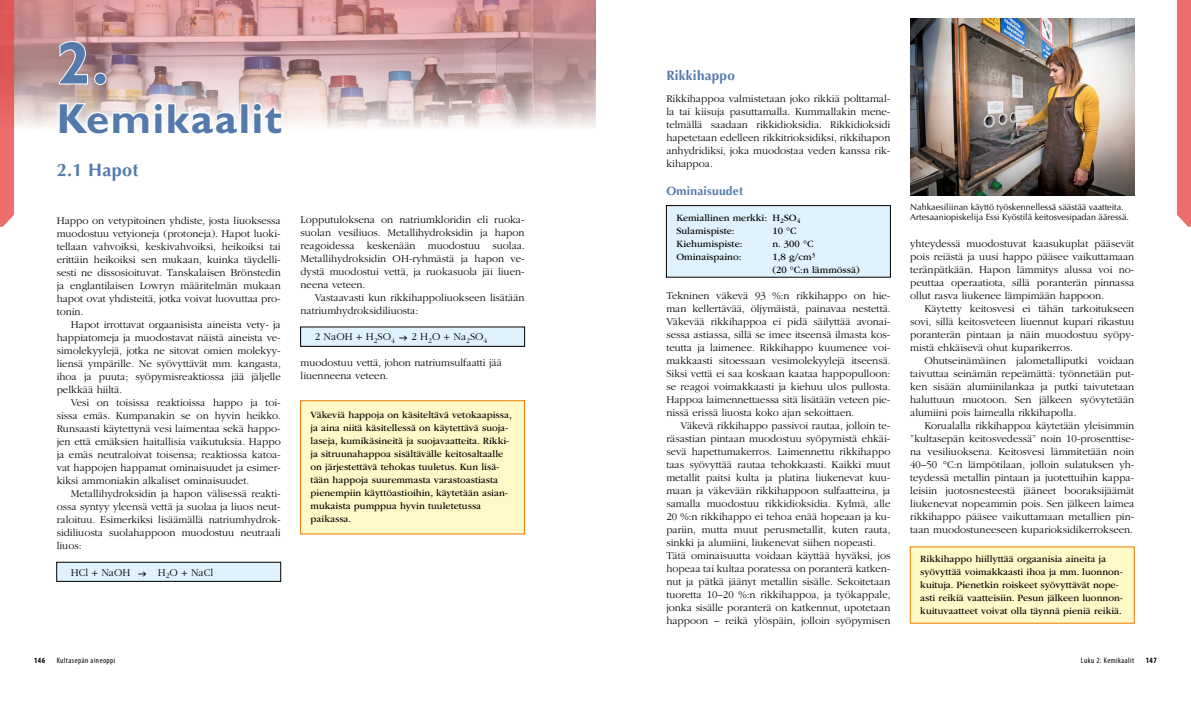
<style>
.page{position:relative;width:1191px;height:709px;background:#fff}
.page>*{position:absolute;margin:0;border:0;box-sizing:border-box;transform-origin:0 0}
.t1{font:700 60px "Gill Sans Std";color:#537aab}
.t2{font:700 42px "Gill Sans Std";letter-spacing:.04em;color:#537aab}
.t3{font:700 18px "Optima LT Std";letter-spacing:.02em;color:#537aab}
.t4{font:700 13.5px "Optima LT Std";letter-spacing:.02em;color:#537aab}
.t5{font:700 12px "Optima LT Std";letter-spacing:.02em;color:#537aab}
.t6{font:300 10.8px/13px "ITC Garamond Std";color:#000;text-align:justify}
.t7{font:10px/13px "ITC Garamond Std";color:#000}
.t8{font:9px/10px "Optima LT Std";color:#000}
.t9{font:condensed 8px "Myriad Pro";letter-spacing:.06em;color:#000}
.t10{font:700 condensed 8px "Myriad Pro";letter-spacing:.06em;color:#000}
</style>
<div class="page">
<img style="left:14px;top:0;width:581px;height:130px">
<div style="left:1177px;top:0;width:14px;height:227px;background:#ed6e6c"></div>
<svg style="left:0;top:0;width:14px;height:227px"></svg>
<div style="left:300px;top:400px;width:225px;height:134px;background:#fff9c7;border:1px solid #ef7b00"></div>
<div style="left:300px;top:327px;width:224px;height:19px;background:#dff2fd"></div>
<div style="left:57px;top:562px;width:224px;height:19px;background:#dff2fd"></div>
<div style="left:52px;top:97px;width:237px;height:43px;background:#fff;opacity:.75"></div>
<svg style="left:58px;top:101px;width:182px;height:34px"></svg>
<div style="left:240px;top:103px;width:8px;height:31px;border:2px solid #fff"></div>
<svg style="left:252px;top:102px;width:31px;height:33px"></svg>
<svg style="left:58px;top:40px;width:31px;height:45px"></svg>
<div style="left:94px;top:73px;width:13px;height:12px;border:2px solid #fff;border-radius:50%"></div>
<div style="left:910px;top:546px;width:224px;height:77px;background:#fff9c7"></div>
<div style="left:666px;top:206px;width:224px;height:71px;background:#dff2fd"></div>
<div style="left:666px;top:205px;width:224px;height:72px;border:1px solid #000"></div>
<img style="left:910px;top:18px;width:224px;height:178px">
<h1 class="t1" style="left:57px;top:28px;width:53px">2.</h1>
<h2 class="t2" style="left:57px;top:94px;width:227px">Kemikaalit</h2>
<h3 class="t3" style="left:57px;top:160px;width:83px">2.1 Hapot</h3>
<p class="t6" style="left:57px;top:214px;width:225px">Happo on vetypitoinen yhdiste, josta liuoksessa muodostuu vetyioneja (protoneja). Hapot luoki&shy;tellaan vahvoiksi, keskivahvoiksi, heikoiksi tai erittäin heikoiksi sen mukaan, kuinka täydelli&shy;sesti ne dissosioituvat. Tanskalaisen Brönstedin ja englantilaisen Lowryn määritelmän mukaan hapot ovat yhdisteitä, jotka voivat luovuttaa pro&shy;tonin.</p>
<p class="t6" style="left:57px;top:318px;width:226px;text-indent:14px">Hapot irrottavat orgaanisista aineista vety- ja happiatomeja ja muodostavat näistä aineista ve&shy;simolekyylejä, jotka ne sitovat omien molekyy&shy;liensä ympärille. Ne syövyttävät mm. kangasta, ihoa ja puuta; syöpymisreaktiossa jää jäljelle pelkkää hiiltä.</p>
<p class="t6" style="left:57px;top:396px;width:226px;text-indent:14px">Vesi on toisissa reaktioissa happo ja toi&shy;sissa emäs. Kumpanakin se on hyvin heikko.<br>Runsaasti käytettynä vesi laimentaa sekä happo&shy;jen että emäksien haitallisia vaikutuksia. Happo ja emäs neutraloivat toisensa; reaktiossa katoa&shy;vat happojen happamat ominaisuudet ja esimer&shy;kiksi ammoniakin alkaliset ominaisuudet.</p>
<p class="t6" style="left:57px;top:487px;width:225px;text-indent:14px">Metallihydroksidin ja hapon välisessä reakti&shy;ossa syntyy yleensä vettä ja suolaa ja liuos neut&shy;raloituu. Esimerkiksi lisäämällä natriumhydrok&shy;sidiliuosta suolahappoon muodostuu neutraali liuos:</p>
<p class="t6" style="left:71px;top:565px;width:61px">HCl + NaOH</p>
<p class="t6" style="left:158px;top:565px;width:57px">H<sub>2</sub>O + NaCl</p>
<p class="t6" style="left:300px;top:213px;width:226px">Lopputuloksena on natriumkloridin eli ruoka&shy;suolan vesiliuos. Metallihydroksidin ja hapon reagoidessa keskenään muodostuu suolaa.<br>Metallihydroksidin OH-ryhmästä ja hapon ve&shy;dystä muodostui vettä, ja ruokasuola jäi liuen&shy;neena veteen.</p>
<p class="t6" style="left:300px;top:291px;width:225px;text-indent:14px">Vastaavasti kun rikkihappoliuokseen lisätään natriumhydroksidiliuosta:</p>
<p class="t6" style="left:315px;top:330px;width:82px">2 NaOH + H<sub>2</sub>SO<sub>4</sub></p>
<p class="t6" style="left:411px;top:330px;width:77px">2 H<sub>2</sub>O + Na<sub>2</sub>SO<sub>4</sub></p>
<p class="t6" style="left:300px;top:356px;width:203px">muodostuu vettä, johon natriumsulfaatti jää liuenneena veteen.</p>
<p class="t7" style="left:310px;top:408px;width:203px">Väkeviä happoja on käsiteltävä vetokaapissa, ja aina niitä käsitellessä on käytettävä suoja&shy;laseja, kumikäsineitä ja suojavaatteita. Rikki&shy;ja sitruunahappoa sisältävälle keitosaltaalle on järjestettävä tehokas tuuletus. Kun lisä&shy;tään happoja suuremmasta varastoastiasta pienempiin käyttöastioihin, käytetään asian&shy;mukaista pumppua hyvin tuuletetussa paikassa.</p>
<p class="t4" style="left:666px;top:67px;width:70px">Rikkihappo</p>
<p class="t6" style="left:666px;top:93px;width:225px">Rikkihappoa valmistetaan joko rikkiä polttamal&shy;la tai kiisuja pasuttamalla. Kummallakin mene&shy;telmällä saadaan rikkidioksidia. Rikkidioksidi hapetetaan edelleen rikkitrioksidiksi, rikkihapon anhydridiksi, joka muodostaa veden kanssa rik&shy;kihappoa.</p>
<p class="t5" style="left:666px;top:184px;width:78px">Ominaisuudet</p>
<p class="t7" style="left:676px;top:211px;width:126px">Kemiallinen merkki: H<sub>2</sub>SO<sub>4<br></sub>Sulamispiste:</p>
<p class="t7" style="left:772px;top:224px;width:26px">10 °C</p>
<p class="t7" style="left:676px;top:237px;width:68px">Kiehumispiste:</p>
<p class="t7" style="left:772px;top:237px;width:42px">n. 300 °C</p>
<p class="t7" style="left:676px;top:250px;width:67px">Ominaispaino:</p>
<p class="t7" style="left:772px;top:250px;width:89px">1,8 g/cm<sup>3<br></sup>(20 °C:n lämmössä)</p>
<p class="t6" style="left:666px;top:289px;width:226px">Tekninen väkevä 93 %:n rikkihappo on hie&shy;man kellertävää, öljymäistä, painavaa nestettä.<br>Väkevää rikkihappoa ei pidä säilyttää avonai&shy;sessa astiassa, sillä se imee itseensä ilmasta kos&shy;teutta ja laimenee. Rikkihappo kuumenee voi&shy;makkaasti sitoessaan vesimolekyylejä itseensä.<br>Siksi vettä ei saa koskaan kaataa happopulloon: se reagoi voimakkaasti ja kiehuu ulos pullosta.<br>Happoa laimennettaessa sitä lisätään veteen pie&shy;nissä erissä liuosta koko ajan sekoittaen.</p>
<p class="t6" style="left:666px;top:419px;width:226px;text-align:left;text-indent:14px">Väkevä rikkihappo passivoi rautaa, jolloin te&shy;räsastian pintaan muodostuu syöpymistä ehkäi&shy;sevä hapettumakerros. Laimennettu rikkihappo taas syövyttää rautaa tehokkaasti. Kaikki muut metallit paitsi kulta ja platina liukenevat kuu&shy;maan ja väkevään rikkihappoon sulfaatteina, ja samalla muodostuu rikkidioksidia. Kylmä, alle 20 %:n rikkihappo ei tehoa enää hopeaan ja ku&shy;pariin, mutta muut perusmetallit, kuten rauta, sinkki ja alumiini, liukenevat siihen nopeasti.<br>Tätä ominaisuutta voidaan käyttää hyväksi, jos hopeaa tai kultaa poratessa on poranterä katken&shy;nut ja pätkä jäänyt metallin sisälle. Sekoitetaan tuoretta 10–20 %:n rikkihappoa, ja työkappale, jonka sisälle poranterä on katkennut, upotetaan happoon – reikä ylöspäin, jolloin syöpymisen</p>
<p class="t8" style="left:910px;top:202px;width:220px">Nahkaesiliinan käyttö työskennellessä säästää vaatteita.<br>Artesaaniopiskelija Essi Kyöstilä keitosvesipadan ääressä.</p>
<p class="t6" style="left:910px;top:237px;width:225px">yhteydessä muodostuvat kaasukuplat pääsevät pois reiästä ja uusi happo pääsee vaikuttamaan teränpätkään. Hapon lämmitys alussa voi no&shy;peuttaa operaatiota, sillä poranterän pinnassa ollut rasva liukenee lämpimään happoon.</p>
<p class="t6" style="left:910px;top:302px;width:225px;text-indent:14px">Käytetty keitosvesi ei tähän tarkoitukseen sovi, sillä keitosveteen liuennut kupari rikastuu poranterän pintaan ja näin muodostuu syöpy&shy;mistä ehkäisevä ohut kuparikerros.</p>
<p class="t6" style="left:910px;top:354px;width:225px;text-indent:14px">Ohutseinämäinen jalometalliputki voidaan taivuttaa seinämän repeämättä: työnnetään put&shy;ken sisään alumiinilankaa ja putki taivutetaan haluttuun muotoon. Sen jälkeen syövytetään alumiini pois laimealla rikkihapolla.</p>
<p class="t6" style="left:910px;top:419px;width:225px;text-indent:14px">Korualalla rikkihappoa käytetään yleisimmin ”kultasepän keitosvedessä” noin 10-prosenttise&shy;na vesiliuoksena. Keitosvesi lämmitetään noin 40–50 °C:n lämpötilaan, jolloin sulatuksen yh&shy;teydessä metallin pintaan ja juotettuihin kappa&shy;leisiin juotosnesteestä jääneet booraksijäämät liukenevat nopeammin pois. Sen jälkeen laimea rikkihappo pääsee vaikuttamaan metallien pin&shy;taan muodostuneeseen kuparioksidikerrokseen.</p>
<p class="t7" style="left:920px;top:552px;width:204px">Rikkihappo hiillyttää orgaanisia aineita ja syövyttää voimakkaasti ihoa ja mm. luonnon&shy;kuituja. Pienetkin roiskeet syövyttävät nope&shy;asti reikiä vaatteisiin. Pesun jälkeen luonnon&shy;kuituvaatteet voivat olla täynnä pieniä reikiä.</p>
<p class="t10" style="left:34px;top:655px;width:13px">146</p>
<p class="t9" style="left:57px;top:656px;width:60px">Kultasepän aineoppi</p>
<p class="t9" style="left:1081px;top:656px;width:55px">Luku 2: Kemikaalit</p>
<p class="t10" style="left:1145px;top:655px;width:13px">147</p>
</div>
